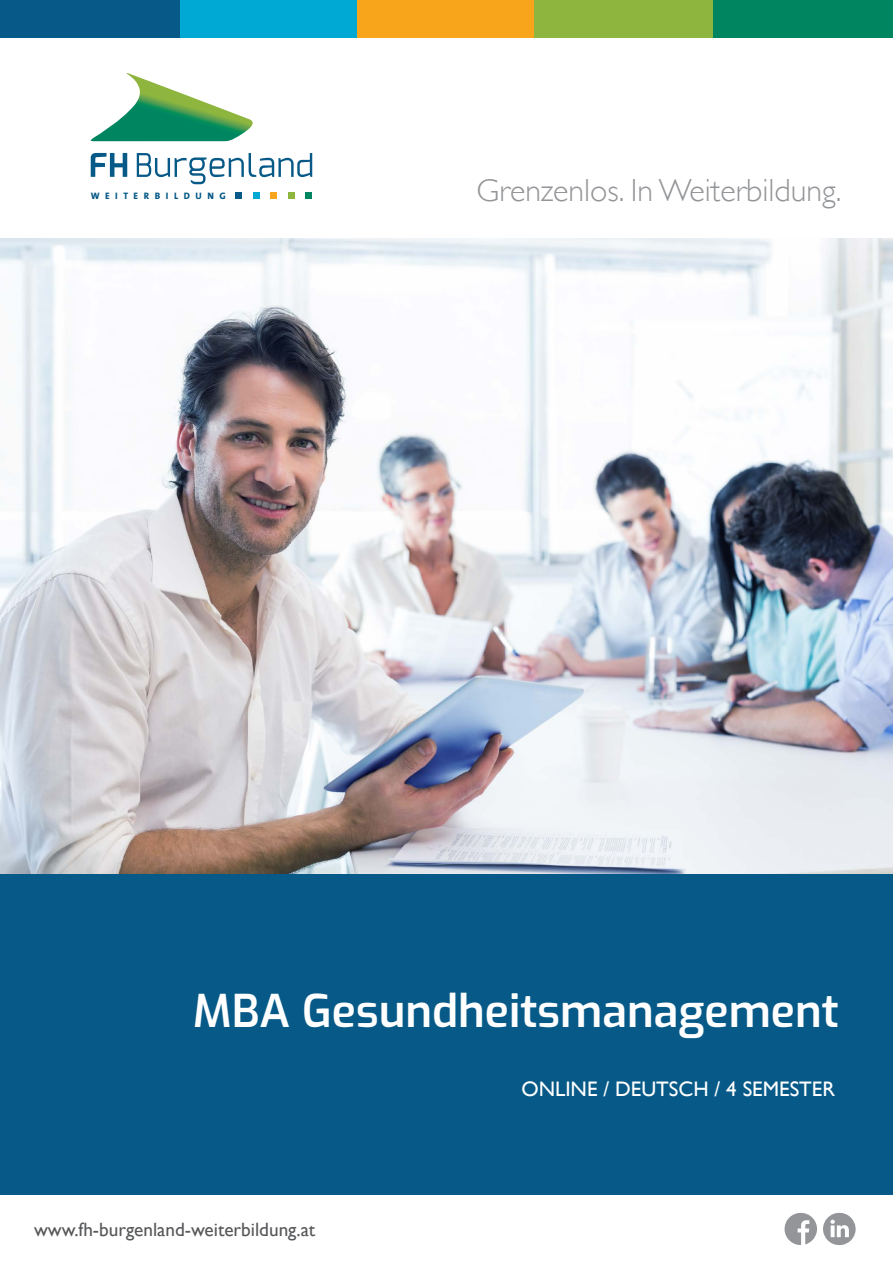
<style>
.page{position:relative;width:893px;height:1263px;background:#fff}
.page>*{position:absolute;margin:0;border:0;box-sizing:border-box;transform-origin:0 0}
.Lehrgangstitel{font:100 45px "Exo";color:#fff}
.Grenzenlos__In_Weite{font:300 31.95px "Gill Sans";color:#939598}
.Organisationsform{font:21px "Gill Sans";color:#fff}
.URL{font:19.2px "Gill Sans";color:#57585a}
.t1{font:800 9.45px "The Sans B8";letter-spacing:.59em;color:#075a88}
</style>
<div class="page">
<div style="left:713px;top:0;width:180px;height:37px;background:#008561"></div>
<div style="left:357px;top:0;width:178px;height:37px;background:#f9a51b"></div>
<div style="left:535px;top:0;width:178px;height:37px;background:#8eb63e"></div>
<div style="left:179px;top:0;width:178px;height:37px;background:#00a9d4"></div>
<div style="left:0;top:0;width:179px;height:37px;background:#075a88"></div>
<div style="left:0;top:874px;width:893px;height:321px;background:#075a88"></div>
<svg style="left:91px;top:153px;width:36px;height:24px"></svg>
<svg style="left:137px;top:153px;width:175px;height:31px"></svg>
<svg style="left:91px;top:73px;width:162px;height:69px"></svg>
<svg style="left:271px;top:192px;width:6px;height:6px"></svg>
<div style="left:288px;top:192px;width:7px;height:6px;background:#8eb63e"></div>
<svg style="left:236px;top:192px;width:6px;height:6px"></svg>
<div style="left:253px;top:192px;width:7px;height:6px;background:#00a9d4"></div>
<svg style="left:306px;top:192px;width:6px;height:6px"></svg>
<img style="left:0;top:238px;width:893px;height:636px">
<svg style="left:823px;top:1212px;width:33px;height:33px"></svg>
<svg style="left:784px;top:1212px;width:33px;height:33px"></svg>
<p class="t1" style="left:91px;top:191px;width:137px">WEITERBILDUNG</p>
<p class="Grenzenlos__In_Weite" style="left:476px;top:165px;width:367px">Grenzenlos. In Weiterbildung.</p>
<p class="Lehrgangstitel" style="left:193px;top:978px;width:648px">MBA Gesundheitsmanagement</p>
<p class="URL" style="left:34px;top:1218px;width:283px">www.fh-burgenland-weiterbildung.at</p>
<p class="Organisationsform" style="left:521px;top:1076px;width:315px">ONLINE / DEUTSCH / 4 SEMESTER</p>
</div>
